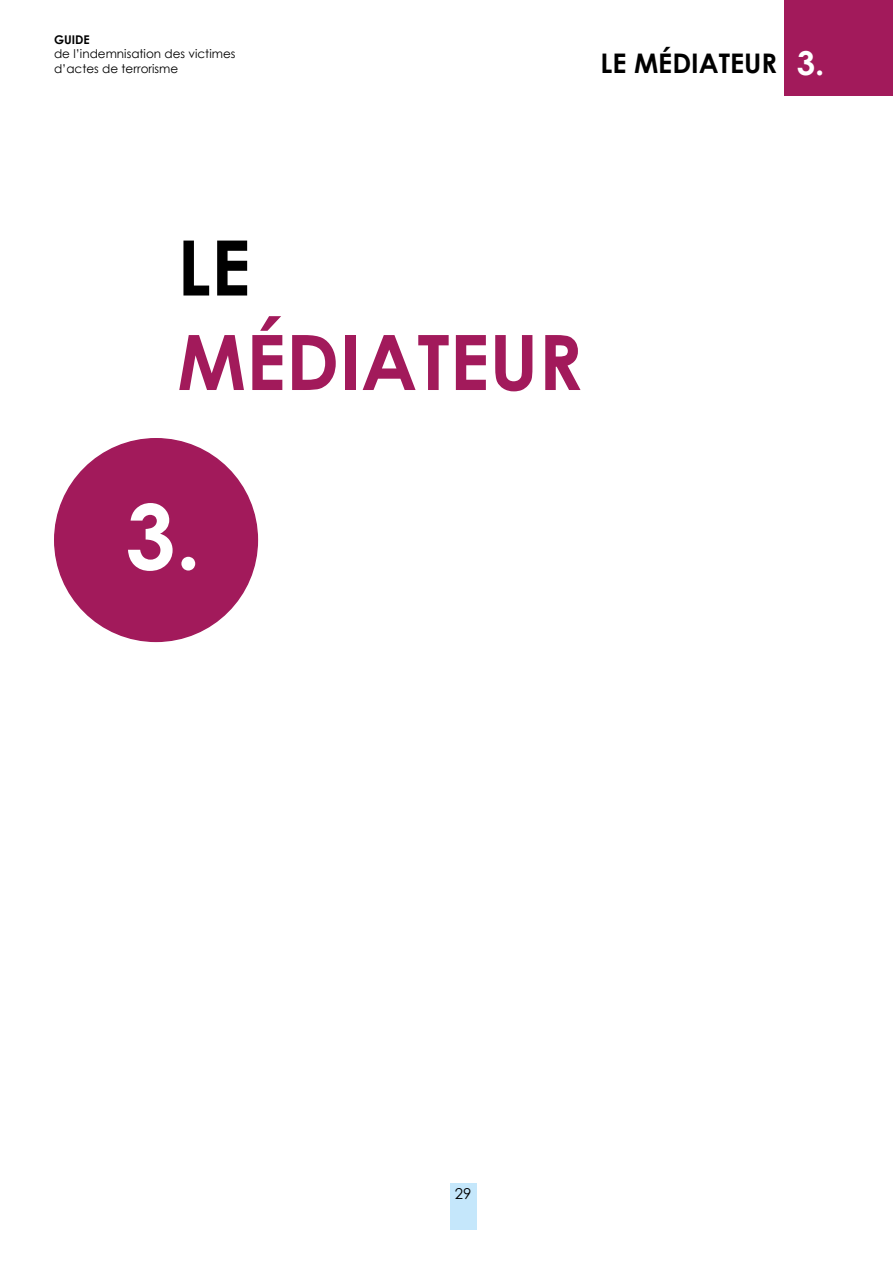
<style>
.page{position:relative;width:893px;height:1263px;background:#fff}
.page>*{position:absolute;margin:0;border:0;box-sizing:border-box;transform-origin:0 0}
.t1{font:700 90px "Century Gothic";color:#fff}
.t2{font:700 76.5px "Century Gothic";color:#a21a5b}
.t3{font:700 76.5px "Century Gothic";color:#000}
.t4{font:700 27px "Century Gothic";color:#000}
.t5{font:15px "Century Gothic";color:#000}
.t6{font:12px/14.4px "Century Gothic";color:#000}
.t7{font:700 12px "Century Gothic";color:#000}
.s1{font-size:33px;color:#fff}
</style>
<div class="page">
<div style="left:784px;top:0;width:109px;height:96px;background:#a21a5b"></div>
<div style="left:450px;top:1183px;width:26px;height:47px;background:#c5e7fb"></div>
<div style="left:55px;top:439px;width:202px;height:202px;background:#a21a5b;border-radius:50%"></div>
<p class="t7" style="left:54px;top:31px;width:37px">GUIDE</p>
<p class="t6" style="left:54px;top:47px;width:183px">de l’indemnisation des victimes d’actes de terrorisme</p>
<h3 class="t4" style="left:600px;top:43px;width:225px">LE MÉDIATEUR <span class="s1">3.</span></h3>
<h2 class="t3" style="left:177px;top:210px;width:75px">LE</h2>
<h2 class="t2" style="left:177px;top:304px;width:407px">MÉDIATEUR</h2>
<h1 class="t1" style="left:125px;top:468px;width:77px">3.</h1>
<p class="t5" style="left:455px;top:1183px;width:18px">29</p>
</div>
